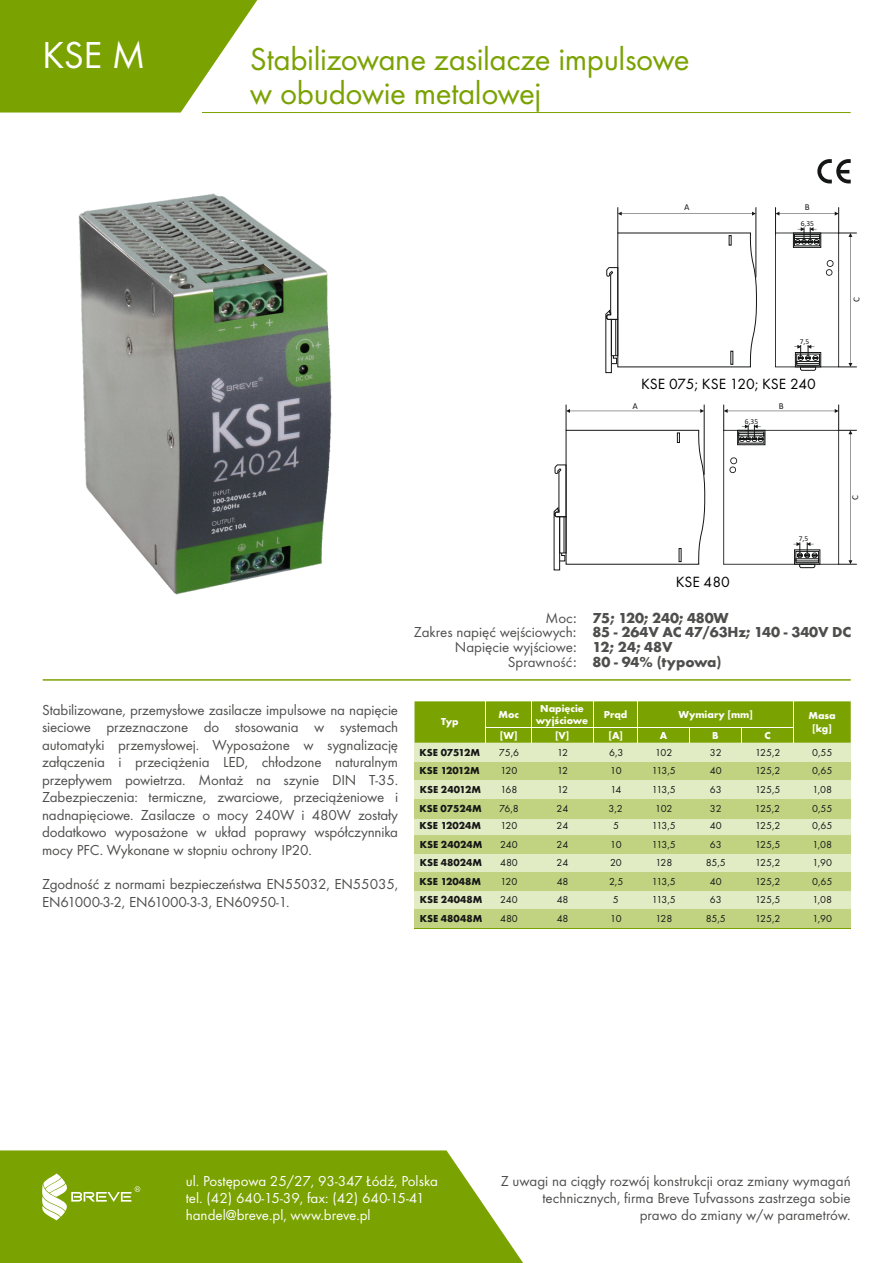
<style>
.page{position:relative;width:893px;height:1263px;background:#fff}
.page>*{position:absolute;margin:0;border:0;box-sizing:border-box;transform-origin:0 0}
.t1{font:39px "Futura TEE";color:#fff}
.t2{font:33px/34.5px "Futura TEE";letter-spacing:-.015em;color:#7aa200}
.t3{font:15.45px "Futura TEE";color:#000}
.t4{font:15px/17.4px "Futura TEE";letter-spacing:-.01em;color:#4e4e4d;text-align:right}
.t5{font:15px/17.4px "Futura TEE";color:#fff}
.t6{font:700 15px "Futura TEE";letter-spacing:-.01em;color:#4e4e4d}
.t7{font:10.5px/18.5px "Futura TEE";color:#151616}
.t8{font:700 10.5px/18.5px "Futura TEE";color:#151616}
.t9{font:700 10.5px/12.8px "Futura TEE";color:#fff;text-align:center}
.t10{font:9px "Calibri";color:#151616}
.t11{font:7.5px "Calibri";color:#151616}
.s1{font-weight:400}
.s2{font-family:"Calibri";font-weight:400}
.s3{font-family:"Calibri"}
</style>
<div class="page">
<svg style="left:0;top:1150px;width:523px;height:113px;background:#85a915"></svg>
<svg style="left:40px;top:1173px;width:100px;height:47px"></svg>
<hr style="left:43px;top:679px;width:808px;height:1px;background:#7aa200">
<hr style="left:202px;top:112px;width:649px;height:1px;background:#7aa200">
<svg style="left:0;top:0;width:258px;height:113px;background:#8eb026"></svg>
<svg style="left:817px;top:159px;width:34px;height:24px"></svg>
<img style="left:78px;top:193px;width:254px;height:402px">
<svg style="left:414px;top:701px;width:437px;height:42px;background:#7fa50a"></svg>
<hr style="left:637px;top:701px;width:1px;height:41px;background:#fff">
<hr style="left:531px;top:701px;width:1px;height:42px;background:#fff">
<hr style="left:593px;top:701px;width:1px;height:42px;background:#fff">
<hr style="left:414px;top:928px;width:437px;height:1px;background:#7aa200">
<div style="left:414px;top:762px;width:437px;height:18px;background:#c1d381"></div>
<div style="left:414px;top:817px;width:437px;height:19px;background:#e2ecc4"></div>
<div style="left:414px;top:836px;width:437px;height:18px;background:#c1d381"></div>
<div style="left:414px;top:854px;width:437px;height:18px;background:#e2ecc4"></div>
<div style="left:414px;top:799px;width:437px;height:19px;background:#c1d381"></div>
<div style="left:414px;top:743px;width:437px;height:19px;background:#e2ecc4"></div>
<div style="left:414px;top:872px;width:437px;height:19px;background:#c1d381"></div>
<div style="left:414px;top:891px;width:437px;height:18px;background:#e2ecc4"></div>
<div style="left:414px;top:909px;width:437px;height:19px;background:#c1d381"></div>
<div style="left:414px;top:780px;width:437px;height:19px;background:#e2ecc4"></div>
<svg style="left:605px;top:207px;width:152px;height:166px"></svg>
<svg style="left:775px;top:207px;width:82px;height:164px"></svg>
<svg style="left:553px;top:404px;width:153px;height:167px"></svg>
<svg style="left:723px;top:405px;width:134px;height:163px"></svg>
<h1 class="t1" style="left:42px;top:39px;width:105px">KSE M</h1>
<h2 class="t2" style="left:250px;top:44px;width:441px">Stabilizowane zasilacze impulsowe w obudowie metalowej</h2>
<p class="t10" style="left:805px;top:203px;width:6px">B</p>
<p class="t11" style="left:801px;top:221px;width:15px">6,35</p>
<p class="t11" style="left:800px;top:338px;width:11px">7,5</p>
<p class="t3" style="left:641px;top:378px;width:176px">KSE 075; KSE 120; KSE 240</p>
<p class="t11" style="left:745px;top:418px;width:15px">6,35</p>
<p class="t10" style="left:779px;top:402px;width:6px">B</p>
<p class="t3" style="left:676px;top:575px;width:56px">KSE 480</p>
<p class="t11" style="left:799px;top:535px;width:11px">7,5</p>
<p class="t6" style="left:546px;top:611px;width:185px"><span class="s1">Moc</span><span class="s2">:</span> 75; 120; 240; 480W</p>
<p class="t6" style="left:414px;top:626px;width:439px"><span class="s1">Zakres napięć wejściowych</span><span class="s2">:</span> 85 - 264V AC 47/63Hz; 140 - 340V DC</p>
<p class="t6" style="left:592px;top:641px;width:82px">12; 24; 48V</p>
<p class="t4" style="left:455px;top:640px;width:123px">Napięcie wyjściowe<span class="s3">:</span></p>
<p class="t6" style="left:592px;top:656px;width:131px">80 - 94% (typowa)</p>
<p class="t4" style="left:508px;top:655px;width:70px">Sprawność<span class="s3">:</span></p>
<p class="t4" style="left:42px;top:703px;width:358px;text-align:justify">Stabilizowane, przemysłowe zasilacze impulsowe na napięcie sieciowe przeznaczone do stosowania w systemach automatyki przemysłowej. Wyposażone w sygnalizację załączenia i przeciążenia LED, chłodzone naturalnym przepływem powietrza. Montaż na szynie DIN T-35.<br>Zabezpieczenia: termiczne, zwarciowe, przeciążeniowe i nadnapięciowe. Zasilacze o mocy 240W i 480W zostały dodatkowo wyposażone w układ poprawy współczynnika mocy PFC. Wykonane w stopniu ochrony IP20.</p>
<p class="t4" style="left:42px;top:877px;width:358px;text-align:left">Zgodność z normami bezpieczeństwa EN55032, EN55035,<br>EN61000-3-2, EN61000-3-3, EN60950-1.</p>
<p class="t9" style="left:441px;top:716px;width:19px">Typ</p>
<p class="t9" style="left:536px;top:703px;width:54px">Napięcie wyjściowe</p>
<p class="t9" style="left:555px;top:730px;width:16px">[V]</p>
<p class="t9" style="left:498px;top:709px;width:22px">Moc</p>
<p class="t9" style="left:604px;top:709px;width:25px">Prąd</p>
<p class="t9" style="left:500px;top:730px;width:19px">[W]</p>
<p class="t9" style="left:608px;top:730px;width:16px">[A]</p>
<p class="t9" style="left:678px;top:709px;width:76px">Wymiary [mm]</p>
<p class="t9" style="left:660px;top:730px;width:9px">A</p>
<p class="t9" style="left:712px;top:730px;width:8px">B</p>
<p class="t9" style="left:764px;top:730px;width:8px">C</p>
<p class="t9" style="left:808px;top:710px;width:29px">Masa [kg]</p>
<p class="t8" style="left:420px;top:744px;width:62px">KSE 07512M</p>
<p class="t7" style="left:499px;top:744px;width:22px">75,6</p>
<p class="t7" style="left:557px;top:744px;width:13px">12</p>
<p class="t7" style="left:609px;top:744px;width:16px">6,3</p>
<p class="t7" style="left:655px;top:744px;width:19px">102</p>
<p class="t7" style="left:710px;top:744px;width:13px">32</p>
<p class="t7" style="left:755px;top:744px;width:27px">125,2</p>
<p class="t7" style="left:812px;top:744px;width:22px">0,55</p>
<p class="t8" style="left:420px;top:762px;width:62px">KSE 12012M</p>
<p class="t7" style="left:500px;top:762px;width:18px">120</p>
<p class="t7" style="left:557px;top:762px;width:13px">12</p>
<p class="t7" style="left:610px;top:762px;width:13px">10</p>
<p class="t7" style="left:652px;top:762px;width:25px">113,5</p>
<p class="t7" style="left:710px;top:762px;width:13px">40</p>
<p class="t7" style="left:755px;top:762px;width:27px">125,2</p>
<p class="t7" style="left:812px;top:762px;width:22px">0,65</p>
<p class="t8" style="left:420px;top:781px;width:63px">KSE 24012M</p>
<p class="t7" style="left:500px;top:781px;width:19px">168</p>
<p class="t7" style="left:557px;top:781px;width:13px">12</p>
<p class="t7" style="left:610px;top:781px;width:13px">14</p>
<p class="t7" style="left:652px;top:781px;width:25px">113,5</p>
<p class="t7" style="left:710px;top:781px;width:13px">63</p>
<p class="t7" style="left:755px;top:781px;width:27px">125,5</p>
<p class="t7" style="left:812px;top:781px;width:21px">1,08</p>
<p class="t8" style="left:419px;top:800px;width:64px">KSE 07524M</p>
<p class="t7" style="left:499px;top:800px;width:21px">76,8</p>
<p class="t7" style="left:557px;top:800px;width:13px">24</p>
<p class="t7" style="left:609px;top:800px;width:16px">3,2</p>
<p class="t7" style="left:655px;top:800px;width:19px">102</p>
<p class="t7" style="left:710px;top:800px;width:13px">32</p>
<p class="t7" style="left:755px;top:800px;width:27px">125,2</p>
<p class="t7" style="left:812px;top:800px;width:22px">0,55</p>
<p class="t7" style="left:500px;top:817px;width:18px">120</p>
<p class="t7" style="left:613px;top:817px;width:7px">5</p>
<p class="t7" style="left:652px;top:817px;width:25px">113,5</p>
<p class="t7" style="left:710px;top:817px;width:13px">40</p>
<p class="t7" style="left:755px;top:817px;width:27px">125,2</p>
<p class="t7" style="left:812px;top:817px;width:22px">0,65</p>
<p class="t7" style="left:500px;top:836px;width:19px">240</p>
<p class="t7" style="left:610px;top:836px;width:13px">10</p>
<p class="t7" style="left:652px;top:836px;width:25px">113,5</p>
<p class="t7" style="left:710px;top:836px;width:13px">63</p>
<p class="t7" style="left:755px;top:836px;width:27px">125,5</p>
<p class="t7" style="left:812px;top:836px;width:21px">1,08</p>
<p class="t8" style="left:420px;top:818px;width:64px">KSE 12024M<br>KSE 24024M</p>
<p class="t7" style="left:557px;top:817px;width:13px">24<br>24</p>
<p class="t8" style="left:420px;top:854px;width:64px">KSE 48024M</p>
<p class="t7" style="left:500px;top:854px;width:19px">480</p>
<p class="t7" style="left:557px;top:854px;width:13px">24</p>
<p class="t7" style="left:610px;top:854px;width:13px">20</p>
<p class="t7" style="left:655px;top:854px;width:18px">128</p>
<p class="t7" style="left:706px;top:854px;width:22px">85,5</p>
<p class="t7" style="left:755px;top:854px;width:27px">125,2</p>
<p class="t7" style="left:812px;top:854px;width:21px">1,90</p>
<p class="t7" style="left:500px;top:873px;width:18px">120</p>
<p class="t7" style="left:609px;top:873px;width:16px">2,5</p>
<p class="t7" style="left:652px;top:873px;width:25px">113,5</p>
<p class="t7" style="left:710px;top:873px;width:13px">40</p>
<p class="t7" style="left:755px;top:873px;width:27px">125,2</p>
<p class="t7" style="left:812px;top:873px;width:22px">0,65</p>
<p class="t7" style="left:500px;top:891px;width:19px">240</p>
<p class="t7" style="left:613px;top:891px;width:7px">5</p>
<p class="t7" style="left:652px;top:891px;width:25px">113,5</p>
<p class="t7" style="left:710px;top:891px;width:13px">63</p>
<p class="t7" style="left:755px;top:891px;width:27px">125,5</p>
<p class="t7" style="left:812px;top:891px;width:21px">1,08</p>
<p class="t8" style="left:420px;top:873px;width:64px">KSE 12048M<br>KSE 24048M</p>
<p class="t7" style="left:557px;top:873px;width:13px">48<br>48</p>
<p class="t8" style="left:420px;top:910px;width:64px">KSE 48048M</p>
<p class="t7" style="left:500px;top:910px;width:19px">480</p>
<p class="t7" style="left:557px;top:910px;width:13px">48</p>
<p class="t7" style="left:610px;top:910px;width:13px">10</p>
<p class="t7" style="left:655px;top:910px;width:18px">128</p>
<p class="t7" style="left:706px;top:910px;width:22px">85,5</p>
<p class="t7" style="left:755px;top:910px;width:27px">125,2</p>
<p class="t7" style="left:812px;top:910px;width:21px">1,90</p>
<p class="t5" style="left:186px;top:1173px;width:254px">ul. Postępowa 25/27, 93-347 Łódź, Polska tel. (42) 640-15-39, fax: (42) 640-15-41 handel@breve.pl, www.breve.pl</p>
<p class="t4" style="left:501px;top:1173px;width:351px">Z uwagi na ciągły rozwój konstrukcji oraz zmiany wymagań technicznych, firma Breve Tufvassons zastrzega sobie<br>prawo do zmiany w/w parametrów.</p>
</div>
